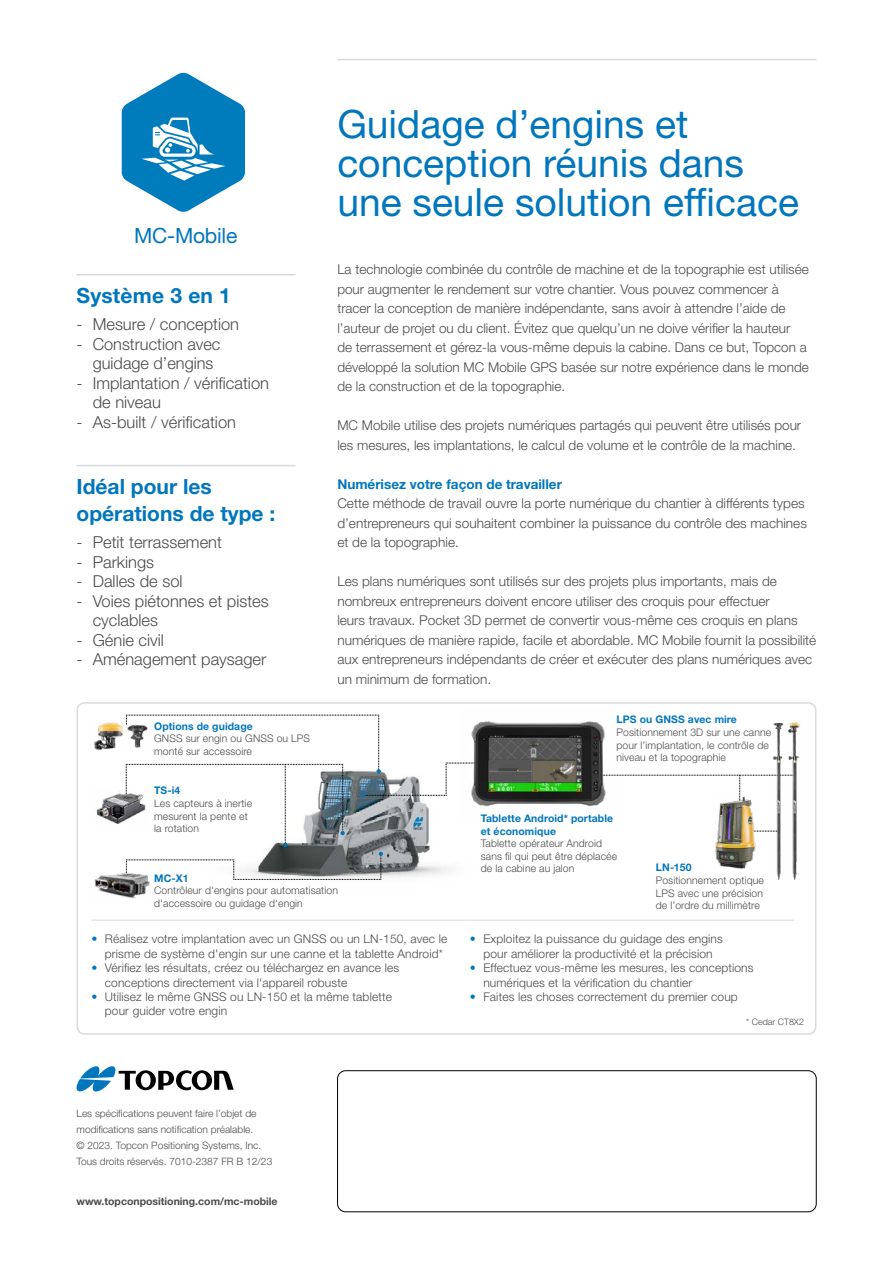
<style>
.page{position:relative;width:893px;height:1263px;background:#fff}
.page>*{position:absolute;margin:0;border:0;box-sizing:border-box;transform-origin:0 0}
.t1{font:39px/39px "Helvetica Neue LT Std";color:#0076bd}
.t2{font:700 21px/27px "Helvetica Neue LT Std";color:#0076bd}
.t3{font:21px "Helvetica Neue LT Std";letter-spacing:-.01em;color:#0076bd}
.t4{font:300 16.5px/19.5px "Helvetica Neue LT Std";color:#4b4b4d}
.t5{font:300 13.5px/19.5px "Helvetica Neue LT Std";color:#4b4b4d}
.t6{font:700 13.5px "Helvetica Neue LTW1 G";color:#0076bd}
.t7{font:300 12px/14.4px "Helvetica Neue LT Std";letter-spacing:.01em;color:#4b4b4d}
.t8{font:300 10.5px/12.6px "Helvetica Neue LT Std";letter-spacing:.01em;color:#4b4b4d}
.t9{font:700 10.5px/12.6px "Helvetica Neue LT Std";letter-spacing:.01em;color:#0076bd}
.t10{font:700 10.5px "Helvetica Neue LT Std";color:#4b4b4d}
.t11{font:300 10.2px/16px "Helvetica Neue LT Std";color:#4b4b4d}
.t12{font:300 9px "Helvetica Neue LT Std";color:#4b4b4d}
.s1{color:#0076bd}
</style>
<div class="page">
<hr style="left:337px;top:59px;width:479px;height:1px;background:#d9dadb">
<div style="left:337px;top:1070px;width:479px;height:142px;border:1px solid #000;border-radius:8px"></div>
<svg style="left:76px;top:1066px;width:158px;height:25px"></svg>
<hr style="left:77px;top:274px;width:219px;height:1px;background:#d9dadb">
<hr style="left:77px;top:465px;width:219px;height:1px;background:#d9dadb">
<svg style="left:122px;top:72px;width:123px;height:140px"></svg>
<div style="left:77px;top:702px;width:739px;height:333px;border:2px solid #d9dadb;border-radius:7px"></div>
<svg style="left:618px;top:775px;width:170px;height:57px"></svg>
<img style="left:96px;top:787px;width:30px;height:37px">
<img style="left:713px;top:796px;width:43px;height:73px">
<img style="left:94px;top:873px;width:56px;height:26px">
<hr style="left:91px;top:920px;width:703px;height:1px;background:#d9dadb">
<img style="left:772px;top:723px;width:14px;height:156px">
<img style="left:497px;top:721px;width:121px;height:86px">
<svg style="left:126px;top:715px;width:371px;height:165px"></svg>
<img style="left:788px;top:722px;width:12px;height:157px">
<img style="left:94px;top:720px;width:32px;height:30px">
<h2 class="t3" style="left:134px;top:223px;width:105px">MC-Mobile</h2>
<h2 class="t2" style="left:77px;top:282px;width:156px">Système 3 en 1</h2>
<p class="t4" style="left:77px;top:314px;width:164px">- Mesure / conception</p>
<p class="t4" style="left:77px;top:334px;width:145px;text-align:center">- Construction avec guidage d’engins</p>
<p class="t4" style="left:93px;top:373px;width:178px;text-indent:-16px">- Implantation / vérification de niveau</p>
<p class="t4" style="left:77px;top:412px;width:161px">- As-built / vérification</p>
<h2 class="t2" style="left:77px;top:473px;width:200px">Idéal pour les opérations de type :</h2>
<p class="t4" style="left:77px;top:532px;width:147px">- Petit terrassement</p>
<p class="t4" style="left:77px;top:552px;width:79px">- Parkings</p>
<p class="t4" style="left:77px;top:571px;width:108px">- Dalles de sol</p>
<p class="t4" style="left:93px;top:591px;width:178px;text-indent:-16px">- Voies piétonnes et pistes cyclables</p>
<p class="t4" style="left:77px;top:630px;width:89px">- Génie civil</p>
<p class="t4" style="left:77px;top:649px;width:191px">- Aménagement paysager</p>
<p class="t9" style="left:154px;top:719px;width:100px">Options de guidage</p>
<p class="t8" style="left:154px;top:732px;width:158px">GNSS sur engin ou GNSS ou LPS monté sur accessoire</p>
<h1 class="t1" style="left:337px;top:104px;width:463px">Guidage d’engins et conception réunis dans une seule solution efficace</h1>
<p class="t5" style="left:337px;top:259px;width:473px">La technologie combinée du contrôle de machine et de la topographie est utilisée pour augmenter le rendement sur votre chantier. Vous pouvez commencer à tracer la conception de manière indépendante, sans avoir à attendre l’aide de l’auteur de projet ou du client. Évitez que quelqu’un ne doive vérifier la hauteur<br>de terrassement et gérez-la vous-même depuis la cabine. Dans ce but, Topcon a développé la solution MC Mobile GPS basée sur notre expérience dans le monde de la construction et de la topographie.</p>
<p class="t5" style="left:337px;top:415px;width:465px">MC Mobile utilise des projets numériques partagés qui peuvent être utilisés pour les mesures, les implantations, le calcul de volume et le contrôle de la machine.</p>
<p class="t6" style="left:337px;top:475px;width:226px">Numérisez votre façon de travailler</p>
<p class="t5" style="left:337px;top:493px;width:471px">Cette méthode de travail ouvre la porte numérique du chantier à différents types d’entrepreneurs qui souhaitent combiner la puissance du contrôle des machines et de la topographie.</p>
<p class="t5" style="left:337px;top:571px;width:480px">Les plans numériques sont utilisés sur des projets plus importants, mais de nombreux entrepreneurs doivent encore utiliser des croquis pour effectuer<br>leurs travaux. Pocket 3D permet de convertir vous-même ces croquis en plans numériques de manière rapide, facile et abordable. MC Mobile fournit la possibilité aux entrepreneurs indépendants de créer et exécuter des plans numériques avec un minimum de formation.</p>
<p class="t9" style="left:617px;top:713px;width:122px">LPS ou GNSS avec mire</p>
<p class="t8" style="left:617px;top:726px;width:156px">Positionnement 3D sur une canne pour l’implantation, le contrôle de niveau et la topographie</p>
<p class="t9" style="left:154px;top:784px;width:28px">TS-i4</p>
<p class="t8" style="left:154px;top:797px;width:99px">Les capteurs à inertie mesurent la pente et la rotation</p>
<p class="t9" style="left:154px;top:871px;width:36px">MC-X1</p>
<p class="t8" style="left:154px;top:884px;width:185px">Contrôleur d'engins pour automatisation d'accessoire ou guidage d'engin</p>
<p class="t7" style="left:105px;top:931px;width:344px;text-indent:-14px"><span class="s1">•</span> Réalisez votre implantation avec un GNSS ou un LN-150, avec le prisme de système d'engin sur une canne et la tablette Android*</p>
<p class="t7" style="left:105px;top:960px;width:296px;text-indent:-14px"><span class="s1">•</span> Vérifiez les résultats, créez ou téléchargez en avance les conceptions directement via l'appareil robuste</p>
<p class="t7" style="left:105px;top:989px;width:288px;text-indent:-14px"><span class="s1">•</span> Utilisez le même GNSS ou LN-150 et la même tablette pour guider votre engin</p>
<p class="t9" style="left:481px;top:812px;width:134px">Tablette Android* portable et économique</p>
<p class="t8" style="left:481px;top:837px;width:138px">Tablette opérateur Android sans fil qui peut être déplacée de la cabine au jalon</p>
<p class="t9" style="left:656px;top:861px;width:37px">LN-150</p>
<p class="t8" style="left:656px;top:874px;width:110px;text-align:justify">Positionnement optique LPS avec une précision de l’ordre du millimètre</p>
<p class="t7" style="left:470px;top:931px;width:254px;text-align:center"><span class="s1">•</span> Exploitez la puissance du guidage des engins pour améliorer la productivité et la précision</p>
<p class="t7" style="left:483px;top:960px;width:272px;text-indent:-14px"><span class="s1">•</span> Effectuez vous-même les mesures, les conceptions numériques et la vérification du chantier</p>
<p class="t7" style="left:470px;top:989px;width:269px"><span class="s1">•</span> Faites les choses correctement du premier coup</p>
<p class="t12" style="left:746px;top:1016px;width:59px">* Cedar CT8X2</p>
<p class="t11" style="left:77px;top:1105px;width:197px">Les spécifications peuvent faire l’objet de modifications sans notification préalable.<br>© 2023. Topcon Positioning Systems, Inc.<br>Tous droits réservés. 7010-2387 FR B 12/23</p>
<p class="t10" style="left:77px;top:1195px;width:203px">www.topconpositioning.com/mc-mobile</p>
</div>
